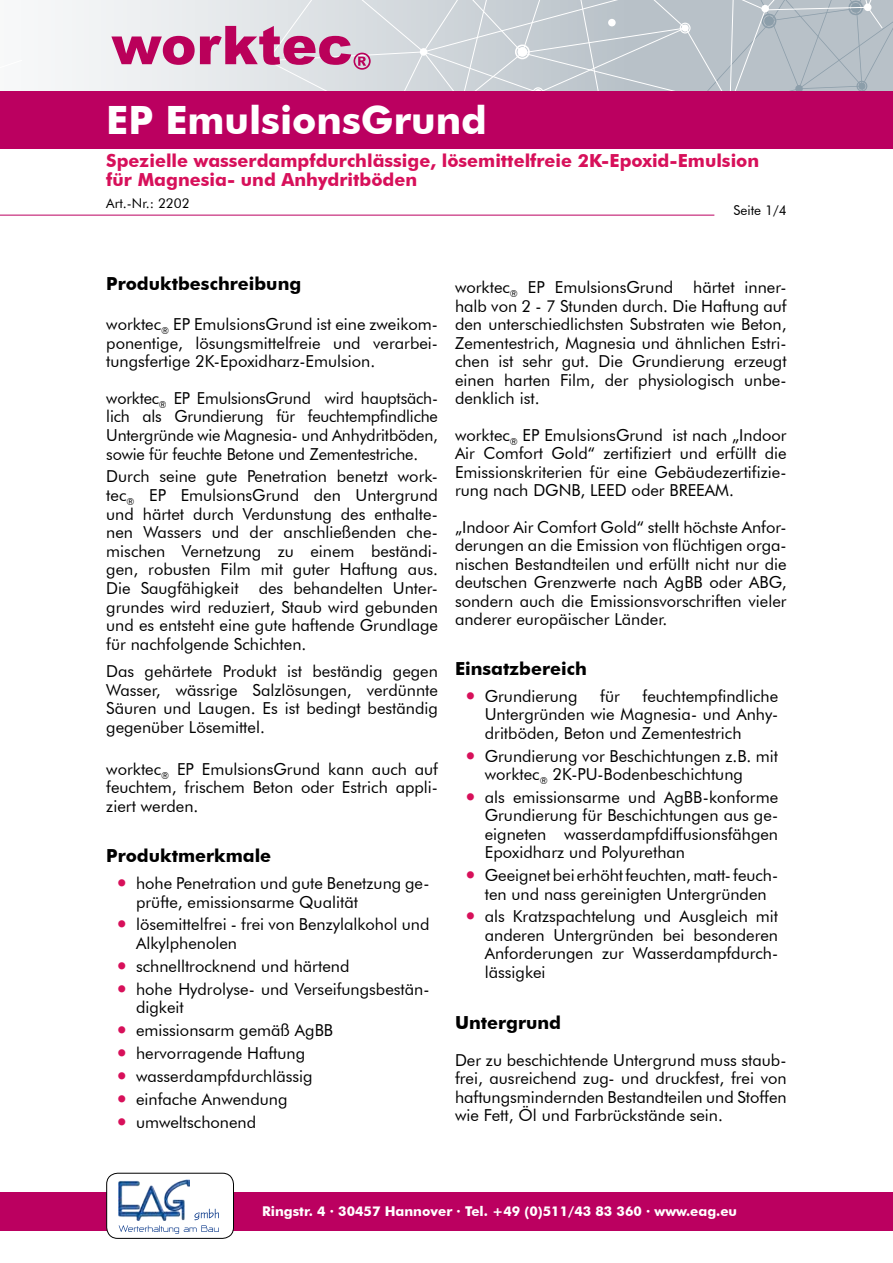
<style>
.page{position:relative;width:893px;height:1263px;background:#fff}
.page>*{position:absolute;margin:0;border:0;box-sizing:border-box;transform-origin:0 0}
.t1{font:700 39px "Futura BT";color:#fff}
.t2{font:700 18px/19.5px "Futura BT";color:#d7105a}
.t3{font:700 18px "Futura BT";color:#000}
.t4{font:16.5px/18.5px "Futura BT";color:#000;text-align:justify}
.t5{font:700 13.5px "Futura BT";color:#fff}
.t6{font:13.5px "Futura BT";color:#000}
.s1{font-size:24px;color:#d7105a}
</style>
<div class="page">
<div style="left:0;top:0;width:893px;height:91px;background:#f4f5f6"></div>
<div style="left:0;top:91px;width:893px;height:58px;background:#bb0060"></div>
<div style="left:0;top:1192px;width:893px;height:39px;background:#bb0060"></div>
<div style="left:107px;top:1173px;width:126px;height:65px;background:#fff;border-radius:11px"></div>
<svg style="left:119px;top:1209px;width:100px;height:25px"></svg>
<img style="left:119px;top:1180px;width:70px;height:40px">
<div style="left:106px;top:1173px;width:128px;height:66px;border:1px solid #000;border-radius:11px"></div>
<hr style="left:0;top:215px;width:714px;height:1px;background:#bb0060">
<svg style="left:111px;top:0;width:782px;height:91px"></svg>
<h1 class="t1" style="left:106px;top:96px;width:382px">EP EmulsionsGrund</h1>
<p class="t2" style="left:106px;top:150px;width:654px">Spezielle wasserdampfdurchlässige, lösemittelfreie 2K-Epoxid-Emulsion für Magnesia- und Anhydritböden</p>
<p class="t6" style="left:106px;top:195px;width:85px">Art.-Nr.: 2202</p>
<p class="t6" style="left:733px;top:202px;width:55px">Seite 1/4</p>
<p class="t3" style="left:106px;top:273px;width:196px">Produktbeschreibung</p>
<p class="t4" style="left:106px;top:315px;width:333px">worktec<sub>®</sub> EP EmulsionsGrund ist eine zweikom&shy;ponentige, lösungsmittelfreie und verarbei&shy;tungsfertige 2K-Epoxidharz-Emulsion.</p>
<p class="t4" style="left:106px;top:388px;width:333px">worktec<sub>®</sub> EP EmulsionsGrund wird hauptsäch&shy;lich als Grundierung für feuchtempfindliche Untergründe wie Magnesia- und Anhydritböden, sowie für feuchte Betone und Zementestriche.</p>
<p class="t4" style="left:106px;top:467px;width:333px">Durch seine gute Penetration benetzt work&shy;tec<sub>®</sub> EP EmulsionsGrund den Untergrund und härtet durch Verdunstung des enthalte&shy;nen Wassers und der anschließenden che&shy;mischen Vernetzung zu einem beständi&shy;gen, robusten Film mit guter Haftung aus.<br>Die Saugfähigkeit des behandelten Unter&shy;grundes wird reduziert, Staub wird gebunden und es entsteht eine gute haftende Grundlage für nachfolgende Schichten.</p>
<p class="t4" style="left:106px;top:662px;width:333px">Das gehärtete Produkt ist beständig gegen Wasser, wässrige Salzlösungen, verdünnte Säuren und Laugen. Es ist bedingt beständig gegenüber Lösemittel.</p>
<p class="t4" style="left:106px;top:759px;width:333px">worktec<sub>®</sub> EP EmulsionsGrund kann auch auf feuchtem, frischem Beton oder Estrich appli&shy;ziert werden.</p>
<p class="t3" style="left:106px;top:844px;width:167px">Produktmerkmale</p>
<p class="t4" style="left:136px;top:873px;width:295px;text-indent:-21px"><span class="s1">•</span> hohe Penetration und gute Benetzung ge&shy;prüfte, emissionsarme Qualität</p>
<p class="t4" style="left:136px;top:915px;width:295px;text-indent:-21px"><span class="s1">•</span> lösemittelfrei - frei von Benzylalkohol und<br>Alkylphenolen</p>
<p class="t4" style="left:115px;top:956px;width:236px"><span class="s1">•</span> schnelltrocknend und härtend</p>
<p class="t4" style="left:136px;top:979px;width:295px;text-indent:-21px"><span class="s1">•</span> hohe Hydrolyse- und Verseifungsbestän&shy;digkeit</p>
<p class="t4" style="left:115px;top:1021px;width:220px"><span class="s1">•</span> emissionsarm gemäß AgBB</p>
<p class="t4" style="left:115px;top:1044px;width:192px"><span class="s1">•</span> hervorragende Haftung</p>
<p class="t4" style="left:115px;top:1067px;width:199px"><span class="s1">•</span> wasserdampfdurchlässig</p>
<p class="t4" style="left:115px;top:1089px;width:174px"><span class="s1">•</span> einfache Anwendung</p>
<p class="t4" style="left:115px;top:1112px;width:143px"><span class="s1">•</span> umweltschonend</p>
<p class="t4" style="left:455px;top:278px;width:333px">worktec<sub>®</sub> EP EmulsionsGrund härtet inner&shy;halb von 2 - 7 Stunden durch. Die Haftung auf den unterschiedlichsten Substraten wie Beton, Zementestrich, Magnesia und ähnlichen Estri&shy;chen ist sehr gut. Die Grundierung erzeugt einen harten Film, der physiologisch unbe&shy;denklich ist.</p>
<p class="t4" style="left:455px;top:425px;width:333px">worktec<sub>®</sub> EP EmulsionsGrund ist nach „Indoor Air Comfort Gold“ zertifiziert und erfüllt die Emissionskriterien für eine Gebäudezertifizie&shy;rung nach DGNB, LEED oder BREEAM.</p>
<p class="t4" style="left:455px;top:517px;width:333px">„Indoor Air Comfort Gold“ stellt höchste Anfor&shy;derungen an die Emission von flüchtigen orga&shy;nischen Bestandteilen und erfüllt nicht nur die deutschen Grenzwerte nach AgBB oder ABG, sondern auch die Emissionsvorschriften vieler anderer europäischer Länder.</p>
<p class="t3" style="left:455px;top:657px;width:133px">Einsatzbereich</p>
<p class="t4" style="left:463px;top:687px;width:116px"><span class="s1">•</span> Grundierung</p>
<p class="t4" style="left:600px;top:687px;width:21px">für</p>
<p class="t4" style="left:485px;top:687px;width:295px;text-indent:158px">feuchtempfindliche Untergründen wie Magnesia- und Anhy&shy;dritböden, Beton und Zementestrich</p>
<p class="t4" style="left:485px;top:746px;width:295px;text-indent:-21px"><span class="s1">•</span> Grundierung vor Beschichtungen z.B. mit worktec<sub>®</sub> 2K-PU-Bodenbeschichtung</p>
<p class="t4" style="left:485px;top:787px;width:295px;text-indent:-21px"><span class="s1">•</span> als emissionsarme und AgBB-konforme Grundierung für Beschichtungen aus ge&shy;eigneten wasserdampfdiffusionsfähgen Epoxidharz und Polyurethan</p>
<p class="t4" style="left:463px;top:866px;width:316px;text-align:center"><span class="s1">•</span> Geeignet bei erhöht feuchten, matt- feuch&shy;ten und nass gereinigten Untergründen</p>
<p class="t4" style="left:485px;top:907px;width:295px;text-indent:-21px"><span class="s1">•</span> als Kratzspachtelung und Ausgleich mit anderen Untergründen bei besonderen Anforderungen zur Wasserdampfdurch&shy;lässigkei</p>
<p class="t3" style="left:455px;top:1012px;width:108px">Untergrund</p>
<p class="t4" style="left:455px;top:1051px;width:333px">Der zu beschichtende Untergrund muss staub&shy;frei, ausreichend zug- und druckfest, frei von haftungsmindernden Bestandteilen und Stoffen wie Fett, Öl und Farbrückstände sein.</p>
<p class="t5" style="left:262px;top:1203px;width:476px">Ringstr. 4 · 30457 Hannover · Tel. +49 (0)511/43 83 360 · www.eag.eu</p>
</div>
